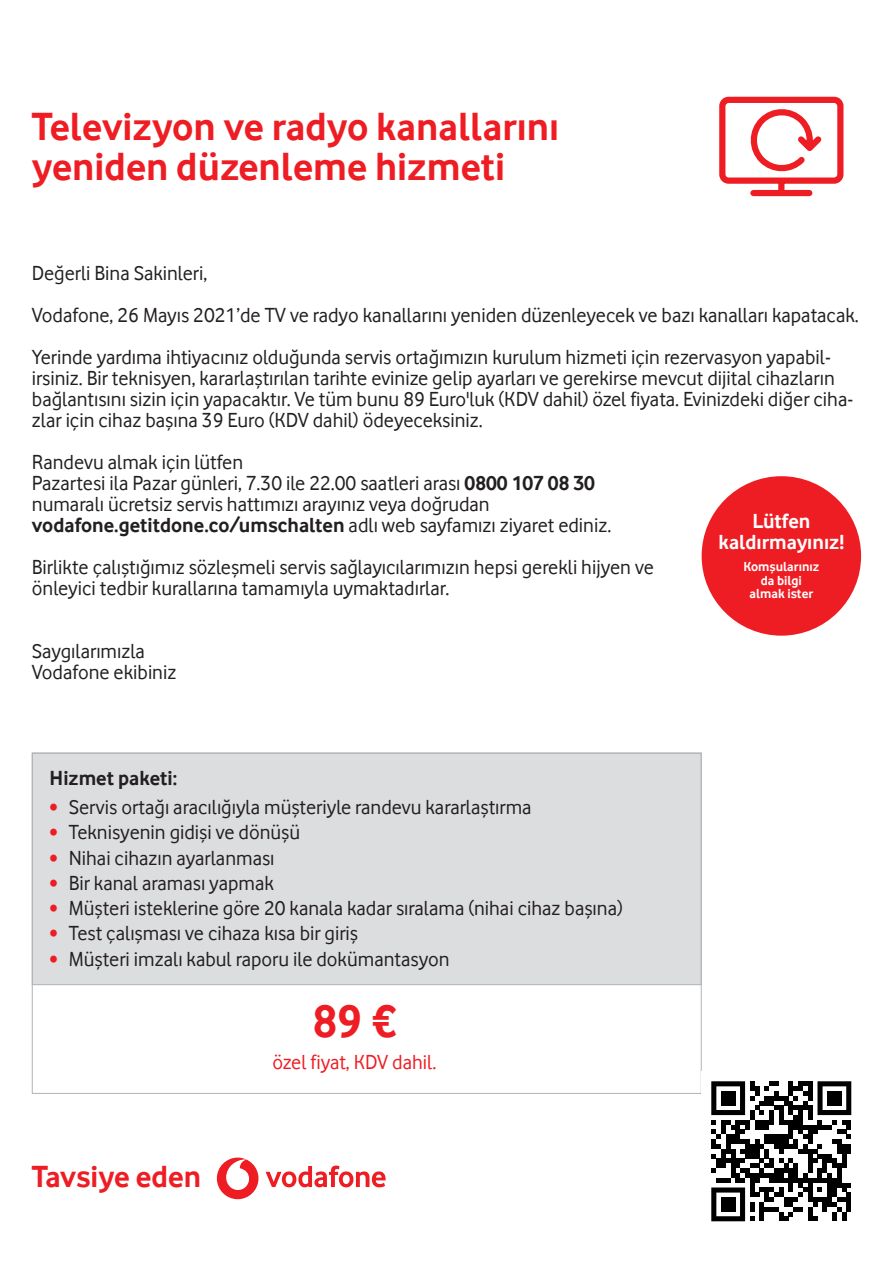
<style>
.page{position:relative;width:893px;height:1263px;background:#fff}
.page>*{position:absolute;margin:0;border:0;box-sizing:border-box;transform-origin:0 0}
.t1{font:700 48px "Vodafone Rg";color:#ee1d23}
.t2{font:700 40.5px/40.5px "Vodafone Rg";color:#ee1d23}
.t3{font:700 31.5px "Vodafone Rg";color:#ee1d23}
.t4{font:21px/21px "Vodafone Rg";color:#231f20}
.t5{font:700 21px/21px "Vodafone Rg";color:#fff;text-align:center}
.t6{font:21px "Vodafone Rg";color:#ee1d23}
.t7{font:700 21px "Vodafone Rg";color:#231f20}
.t8{font:700 13.5px/13.5px "Vodafone Rg";color:#fff;text-align:center}
.s1{font-weight:700}
.s2{font-size:18px;color:#ee1d23}
</style>
<div class="page">
<div style="left:32px;top:753px;width:669px;height:232px;background:#dcdddf"></div>
<div style="left:217px;top:1157px;width:41px;height:42px;background:#ee1d23;border-radius:50%"></div>
<svg style="left:226px;top:1159px;width:23px;height:31px"></svg>
<svg style="left:266px;top:1165px;width:120px;height:22px"></svg>
<div style="left:702px;top:476px;width:159px;height:160px;background:#ee1d23;border-radius:50%"></div>
<svg style="left:719px;top:96px;width:125px;height:101px"></svg>
<svg style="left:711px;top:1081px;width:140px;height:140px"></svg>
<div style="left:721px;top:1091px;width:14px;height:14px;background:#000"></div>
<div style="left:827px;top:1091px;width:15px;height:14px;background:#000"></div>
<div style="left:721px;top:1197px;width:14px;height:14px;background:#000"></div>
<h2 class="t2" style="left:32px;top:105px;width:529px">Televizyon ve radyo kanallarını yeniden düzenleme hizmeti</h2>
<p class="t4" style="left:32px;top:252px;width:828px;line-height:42px">Değerli Bina Sakinleri,<br>Vodafone, 26 Mayıs 2021’de TV ve radyo kanallarını yeniden düzenleyecek ve bazı kanalları kapatacak.<br>Yerinde yardıma ihtiyacınız olduğunda servis ortağımızın kurulum hizmeti için rezervasyon yapabil-</p>
<p class="t4" style="left:32px;top:367px;width:823px">irsiniz. Bir teknisyen, kararlaştırılan tarihte evinize gelip ayarları ve gerekirse mevcut dijital cihazların bağlantısını sizin için yapacaktır. Ve tüm bunu 89 Euro'luk (KDV dahil) özel fiyata. Evinizdeki diğer ciha&shy;zlar için cihaz başına 39 Euro (KDV dahil) ödeyeceksiniz.</p>
<p class="t4" style="left:32px;top:451px;width:581px">Randevu almak için lütfen<br>Pazartesi ila Pazar günleri, 7.30 ile 22.00 saatleri arası <span class="s1">0800 107 08 30 </span>numaralı ücretsiz servis hattımızı arayınız veya doğrudan <span class="s1">vodafone.getitdone.co/umschalten</span> adlı web sayfamızı ziyaret ediniz.</p>
<p class="t4" style="left:32px;top:556px;width:623px">Birlikte çalıştığımız sözleşmeli servis sağlayıcılarımızın hepsi gerekli hijyen ve önleyici tedbir kurallarına tamamıyla uymaktadırlar.</p>
<p class="t5" style="left:718px;top:510px;width:127px">Lütfen kaldırmayınız!</p>
<p class="t8" style="left:743px;top:560px;width:77px">Komşularınız da bilgi almak ister</p>
<p class="t4" style="left:32px;top:640px;width:146px">Saygılarımızla<br>Vodafone ekibiniz</p>
<p class="t7" style="left:50px;top:765px;width:129px">Hizmet paketi:</p>
<p class="t4" style="left:50px;top:796px;width:483px"><span class="s2">•</span> Servis ortağı aracılığıyla müşteriyle randevu kararlaştırma</p>
<p class="t4" style="left:50px;top:822px;width:252px"><span class="s2">•</span> Teknisyenin gidişi ve dönüşü</p>
<p class="t4" style="left:50px;top:847px;width:226px"><span class="s2">•</span> Nihai cihazın ayarlanması</p>
<p class="t4" style="left:50px;top:872px;width:226px"><span class="s2">•</span> Bir kanal araması yapmak</p>
<p class="t4" style="left:50px;top:897px;width:575px"><span class="s2">•</span> Müşteri isteklerine göre 20 kanala kadar sıralama (nihai cihaz başına)</p>
<p class="t4" style="left:50px;top:923px;width:310px"><span class="s2">•</span> Test çalışması ve cihaza kısa bir giriş</p>
<p class="t4" style="left:50px;top:948px;width:401px"><span class="s2">•</span> Müşteri imzalı kabul raporu ile dokümantasyon</p>
<h1 class="t1" style="left:313px;top:994px;width:84px">89 €</h1>
<p class="t6" style="left:273px;top:1050px;width:165px">özel fiyat, KDV dahil.</p>
<h3 class="t3" style="left:32px;top:1158px;width:171px">Tavsiye eden</h3>
</div>
